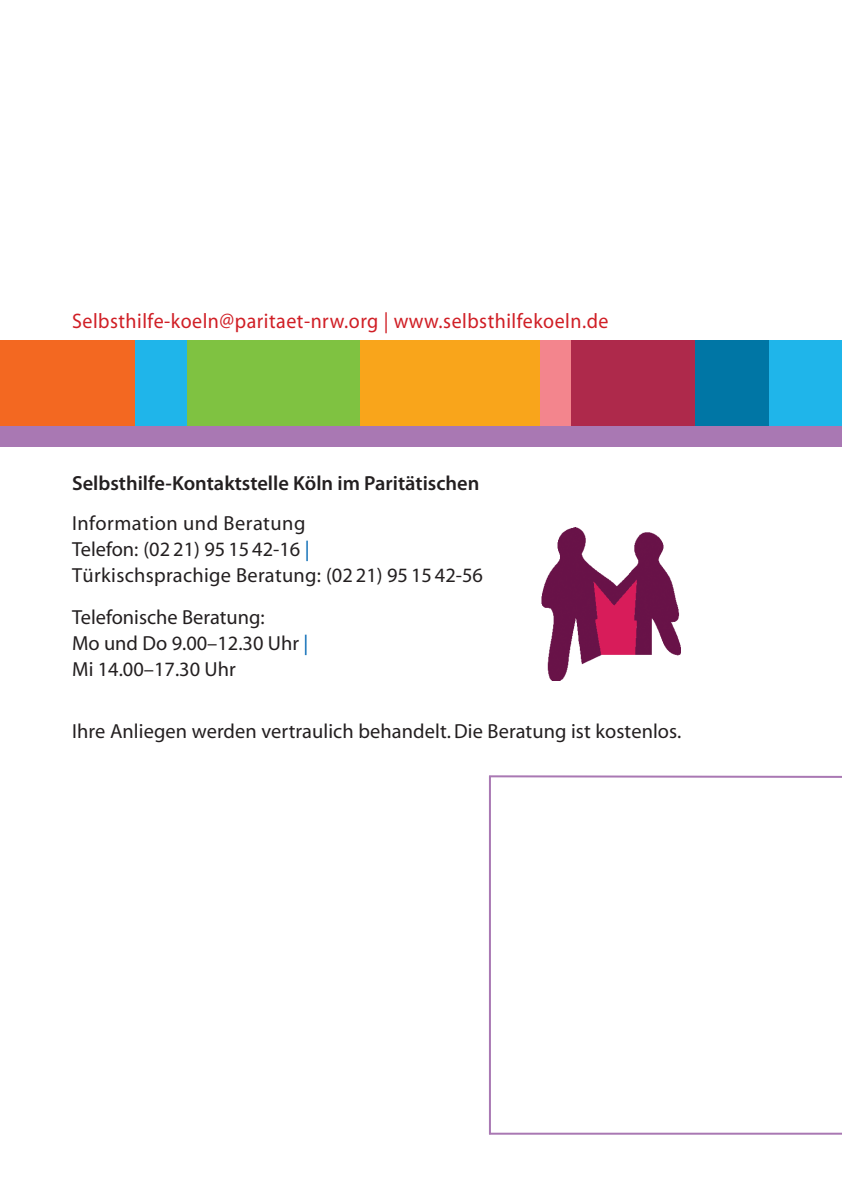
<style>
.page{position:relative;width:842px;height:1191px;background:#fff}
.page>*{position:absolute;margin:0;border:0;box-sizing:border-box;transform-origin:0 0}
.t1{font:21px "Myriad";letter-spacing:.025em;color:#d01e25;scale:.95 1}
.t2{font:20.4px/26px "Myriad";letter-spacing:.005em;color:#231f20}
.t3{font:600 20.4px "Myriad Pro";color:#231f20}
.s1{color:#0166b3}
</style>
<div class="page">
<hr style="left:489px;top:776px;width:2px;height:358px;background:#a978b3">
<svg style="left:489px;top:775px;width:353px;height:3px"></svg>
<hr style="left:489px;top:1132px;width:353px;height:2px;background:#a978b3">
<div style="left:0;top:424px;width:842px;height:23px;background:#a978b3"></div>
<div style="left:0;top:340px;width:147px;height:86px;background:#f36821"></div>
<div style="left:136px;top:340px;width:55px;height:86px;background:#1fb5ea"></div>
<div style="left:187px;top:340px;width:174px;height:86px;background:#7fc241"></div>
<div style="left:538px;top:340px;width:35px;height:86px;background:#f3858d"></div>
<div style="left:572px;top:340px;width:126px;height:86px;background:#ae294b"></div>
<div style="left:695px;top:340px;width:77px;height:86px;background:#0076a5"></div>
<div style="left:769px;top:340px;width:73px;height:86px;background:#1fb5ea"></div>
<div style="left:360px;top:340px;width:180px;height:86px;background:#f9a51b"></div>
<img style="left:542px;top:527px;width:138px;height:154px">
<p class="t1" style="left:72px;top:313px;width:566px">Selbsthilfe-koeln@paritaet-nrw.org | www.selbsthilfekoeln.de</p>
<p class="t3" style="left:72px;top:476px;width:409px">Selbsthilfe-Kontaktstelle Köln im Paritätischen</p>
<p class="t2" style="left:72px;top:512px;width:413px">Information und Beratung<br>Telefon: (02 21) 95 15 42-16 <span class="s1">|<br></span>Türkischsprachige Beratung: (02 21) 9515 42-56</p>
<p class="t2" style="left:72px;top:606px;width:238px">Telefonische Beratung:<br>Mo und Do 9.00–12.30 Uhr <span class="s1">|<br></span>Mi 14.00–17.30 Uhr</p>
<p class="t2" style="left:72px;top:720px;width:611px">Ihre Anliegen werden vertraulich behandelt. Die Beratung ist kostenlos.</p>
</div>
